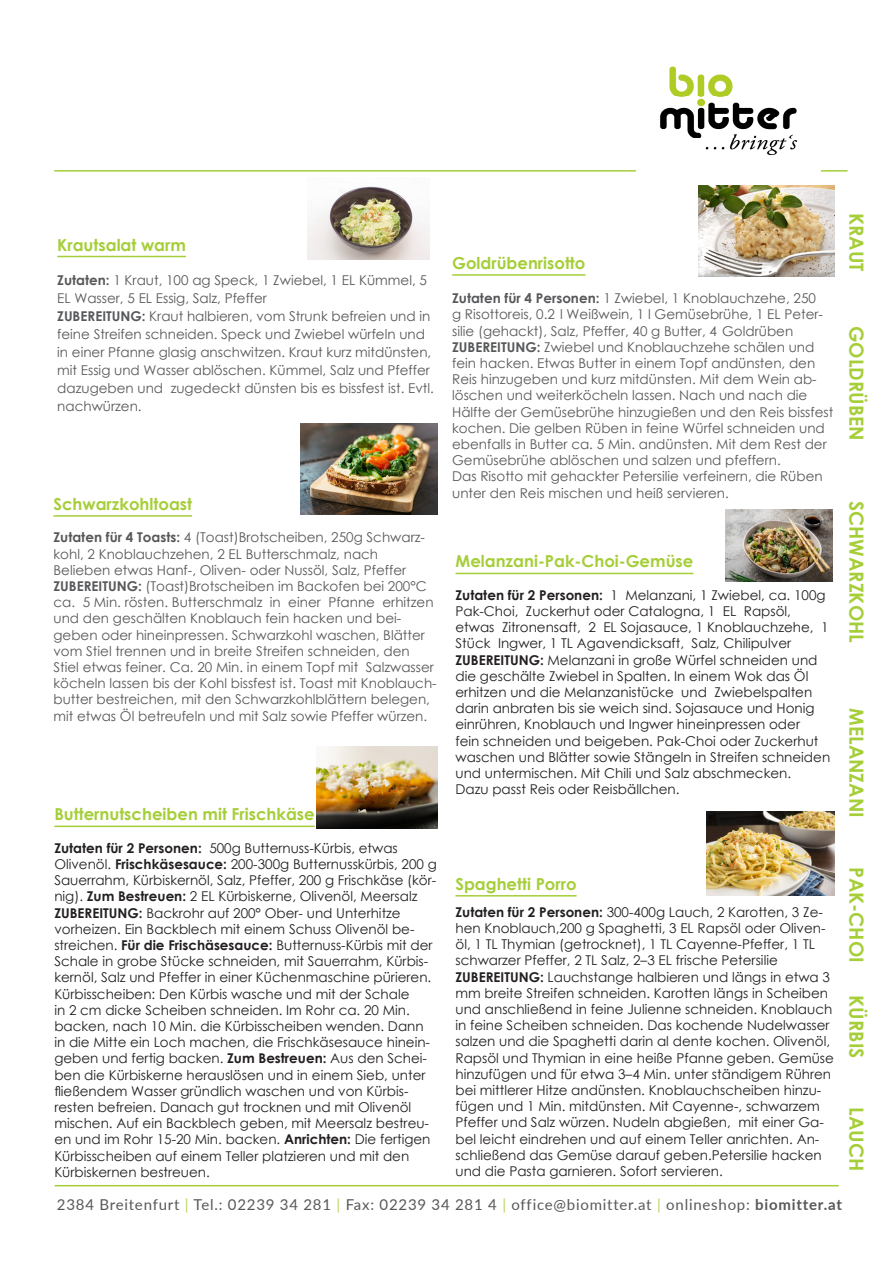
<style>
.page{position:relative;width:893px;height:1263px;background:#fff}
.page>*{position:absolute;margin:0;border:0;box-sizing:border-box;transform-origin:0 0}
.t1{font:700 19.5px "Century Gothic";color:#a6ce39}
.t2{font:700 16.5px "Century Gothic";color:#a6ce39}
.t3{font:15px "Lato";letter-spacing:.05em;color:#57585a}
.t4{font:13.5px/16.2px "Century Gothic";color:#231f20}
.t5{font:13.5px/16.2px "Century Gothic";color:#57585a}
.s1{font-weight:700}
.s2{color:#b6d65f}
</style>
<div class="page">
<img style="left:707px;top:811px;width:128px;height:84px">
<img style="left:316px;top:747px;width:122px;height:81px">
<img style="left:698px;top:186px;width:137px;height:91px">
<hr style="left:55px;top:1185px;width:783px;height:1px;background:#a6ce39">
<hr style="left:55px;top:170px;width:792px;height:2px;background:#a6ce39">
<hr style="left:452px;top:274px;width:133px;height:2px;background:#a6ce39">
<hr style="left:54px;top:515px;width:138px;height:2px;background:#a6ce39">
<img style="left:308px;top:186px;width:121px;height:73px">
<img style="left:636px;top:66px;width:185px;height:105px">
<img style="left:300px;top:423px;width:137px;height:91px">
<hr style="left:57px;top:256px;width:129px;height:1px;background:#a6ce39">
<hr style="left:54px;top:825px;width:261px;height:2px;background:#a6ce39">
<hr style="left:455px;top:573px;width:238px;height:1px;background:#a6ce39">
<hr style="left:455px;top:895px;width:122px;height:1px;background:#a6ce39">
<img style="left:726px;top:510px;width:107px;height:71px">
<p class="t2" style="left:57px;top:232px;width:130px">Krautsalat warm</p>
<p class="t5" style="left:57px;top:271px;width:371px;line-height:18px"><span class="s1">Zutaten:</span> 1 Kraut, 100 ag Speck, 1 Zwiebel, 1 EL Kümmel, 5<br>EL Wasser, 5 EL Essig, Salz, Pfeffer</p>
<p class="t5" style="left:57px;top:307px;width:378px;line-height:18px"><span class="s1">ZUBEREITUNG:</span> Kraut halbieren, vom Strunk befreien und in feine Streifen schneiden. Speck und Zwiebel würfeln und in einer Pfanne glasig anschwitzen. Kraut kurz mitdünsten, mit Essig und Wasser ablöschen. Kümmel, Salz und Pfeffer dazugeben und zugedeckt dünsten bis es bissfest ist. Evtl. nachwürzen.</p>
<p class="t2" style="left:54px;top:491px;width:140px">Schwarzkohltoast</p>
<p class="t5" style="left:54px;top:529px;width:373px"><span class="s1">Zutaten für 4 Toasts:</span> 4 (Toast)Brotscheiben, 250g Schwarz&shy;kohl, 2 Knoblauchzehen, 2 EL Butterschmalz, nach</p>
<p class="t5" style="left:54px;top:561px;width:354px">Belieben etwas Hanf-, Oliven- oder Nussöl, Salz, Pfeffer</p>
<p class="t5" style="left:54px;top:578px;width:385px"><span class="s1">ZUBEREITUNG:</span> (Toast)Brotscheiben im Backofen bei 200°C ca. 5 Min. rösten. Butterschmalz in einer Pfanne erhitzen und den geschälten Knoblauch fein hacken und bei&shy;geben oder hineinpressen. Schwarzkohl waschen, Blätter vom Stiel trennen und in breite Streifen schneiden, den Stiel etwas feiner. Ca. 20 Min. in einem Topf mit Salzwasser köcheln lassen bis der Kohl bissfest ist. Toast mit Knoblauch&shy;butter bestreichen, mit den Schwarzkohlblättern belegen, mit etwas Öl betreufeln und mit Salz sowie Pfeffer würzen.</p>
<p class="t2" style="left:54px;top:802px;width:262px">Butternutscheiben mit Frischkäse</p>
<p class="t4" style="left:54px;top:839px;width:384px"><span class="s1">Zutaten für 2 Personen:</span> 500g Butternuss-Kürbis, etwas Olivenöl. <span class="s1">Frischkäsesauce:</span> 200-300g Butternusskürbis, 200 g Sauerrahm, Kürbiskernöl, Salz, Pfeffer, 200 g Frischkäse (kör&shy;nig). <span class="s1">Zum Bestreuen:</span> 2 EL Kürbiskerne, Olivenöl, Meersalz</p>
<p class="t4" style="left:54px;top:904px;width:380px"><span class="s1">ZUBEREITUNG:</span> Backrohr auf 200° Ober- und Unterhitze vorheizen. Ein Backblech mit einem Schuss Olivenöl be&shy;streichen. <span class="s1">Für die Frischäsesauce:</span> Butternuss-Kürbis mit der Schale in grobe Stücke schneiden, mit Sauerrahm, Kürbis&shy;kernöl, Salz und Pfeffer in einer Küchenmaschine pürieren.</p>
<p class="t4" style="left:54px;top:985px;width:378px">Kürbisscheiben: Den Kürbis wasche und mit der Schale<br>in 2 cm dicke Scheiben schneiden. Im Rohr ca. 20 Min. backen, nach 10 Min. die Kürbisscheiben wenden. Dann in die Mitte ein Loch machen, die Frischkäsesauce hinein&shy;geben und fertig backen. <span class="s1">Zum Bestreuen:</span> Aus den Schei&shy;ben die Kürbiskerne herauslösen und in einem Sieb, unter fließendem Wasser gründlich waschen und von Kürbis&shy;resten befreien. Danach gut trocknen und mit Olivenöl mischen. Auf ein Backblech geben, mit Meersalz bestreu&shy;en und im Rohr 15-20 Min. backen. <span class="s1">Anrichten:</span> Die fertigen Kürbisscheiben auf einem Teller platzieren und mit den Kürbiskernen bestreuen.</p>
<p class="t2" style="left:452px;top:250px;width:135px">Goldrübenrisotto</p>
<p class="t5" style="left:452px;top:290px;width:372px"><span class="s1">Zutaten für 4 Personen:</span> 1 Zwiebel, 1 Knoblauchzehe, 250 g Risottoreis, 0.2 l Weißwein, 1 l Gemüsebrühe, 1 EL Peter&shy;silie (gehackt), Salz, Pfeffer, 40 g Butter, 4 Goldrüben</p>
<p class="t5" style="left:452px;top:339px;width:383px"><span class="s1">ZUBEREITUNG:</span> Zwiebel und Knoblauchzehe schälen und fein hacken. Etwas Butter in einem Topf andünsten, den Reis hinzugeben und kurz mitdünsten. Mit dem Wein ab&shy;löschen und weiterköcheln lassen. Nach und nach die Hälfte der Gemüsebrühe hinzugießen und den Reis bissfest kochen. Die gelben Rüben in feine Würfel schneiden und ebenfalls in Butter ca. 5 Min. andünsten. Mit dem Rest der Gemüsebrühe ablöschen und salzen und pfeffern.</p>
<p class="t5" style="left:452px;top:468px;width:372px">Das Risotto mit gehackter Petersilie verfeinern, die Rüben unter den Reis mischen und heiß servieren.</p>
<p class="t2" style="left:455px;top:549px;width:239px">Melanzani-Pak-Choi-Gemüse</p>
<p class="t4" style="left:455px;top:587px;width:372px"><span class="s1">Zutaten für 2 Personen:</span> 1 Melanzani, 1 Zwiebel, ca. 100g<br>Pak-Choi, Zuckerhut oder Catalogna, 1 EL Rapsöl,</p>
<p class="t4" style="left:455px;top:619px;width:375px">etwas Zitronensaft, 2 EL Sojasauce, 1 Knoblauchzehe, 1<br>Stück Ingwer, 1 TL Agavendicksaft, Salz, Chilipulver</p>
<p class="t4" style="left:455px;top:651px;width:376px"><span class="s1">ZUBEREITUNG:</span> Melanzani in große Würfel schneiden und die geschälte Zwiebel in Spalten. In einem Wok das Öl erhitzen und die Melanzanistücke und Zwiebelspalten darin anbraten bis sie weich sind. Sojasauce und Honig einrühren, Knoblauch und Ingwer hineinpressen oder<br>fein schneiden und beigeben. Pak-Choi oder Zuckerhut waschen und Blätter sowie Stängeln in Streifen schneiden und untermischen. Mit Chili und Salz abschmecken.</p>
<p class="t4" style="left:455px;top:781px;width:225px">Dazu passt Reis oder Reisbällchen.</p>
<p class="t1" style="left:871px;top:213px;width:60px;rotate:90deg">KRAUT</p>
<p class="t1" style="left:871px;top:326px;width:116px;rotate:90deg">GOLDRÜBEN</p>
<p class="t1" style="left:871px;top:501px;width:143px;rotate:90deg">SCHWARZKOHL</p>
<p class="t1" style="left:871px;top:708px;width:111px;rotate:90deg">MELANZANI</p>
<p class="t2" style="left:455px;top:871px;width:123px">Spaghetti Porro</p>
<p class="t4" style="left:455px;top:904px;width:371px"><span class="s1">Zutaten für 2 Personen:</span> 300-400g Lauch, 2 Karotten, 3 Ze&shy;hen Knoblauch,200 g Spaghetti, 3 EL Rapsöl oder Oliven&shy;öl, 1 TL Thymian (getrocknet), 1 TL Cayenne-Pfeffer, 1 TL schwarzer Pfeffer, 2 TL Salz, 2–3 EL frische Petersilie</p>
<p class="t4" style="left:455px;top:968px;width:380px"><span class="s1">ZUBEREITUNG:</span> Lauchstange halbieren und längs in etwa 3 mm breite Streifen schneiden. Karotten längs in Scheiben und anschließend in feine Julienne schneiden. Knoblauch in feine Scheiben schneiden. Das kochende Nudelwasser salzen und die Spaghetti darin al dente kochen. Olivenöl, Rapsöl und Thymian in eine heiße Pfanne geben. Gemüse hinzufügen und für etwa 3–4 Min. unter ständigem Rühren bei mittlerer Hitze andünsten. Knoblauchscheiben hinzu&shy;fügen und 1 Min. mitdünsten. Mit Cayenne‑, schwarzem Pfeffer und Salz würzen. Nudeln abgießen, mit einer Ga&shy;bel leicht eindrehen und auf einem Teller anrichten. An&shy;schließend das Gemüse darauf geben.Petersilie hacken und die Pasta garnieren. Sofort servieren.</p>
<p class="t1" style="left:871px;top:867px;width:97px;rotate:90deg">PAK-CHOI</p>
<p class="t1" style="left:871px;top:995px;width:64px;rotate:90deg">KÜRBIS</p>
<p class="t1" style="left:871px;top:1107px;width:65px;rotate:90deg">LAUCH</p>
<p class="t3" style="left:57px;top:1193px;width:786px">2384 Breitenfurt <span class="s2">|</span> Tel.: 02239 34 281 <span class="s2">|</span> Fax: 02239 34 281 4 <span class="s2">|</span> office@biomitter.at <span class="s2">|</span> onlineshop: <span class="s1">biomitter.at</span></p>
</div>
